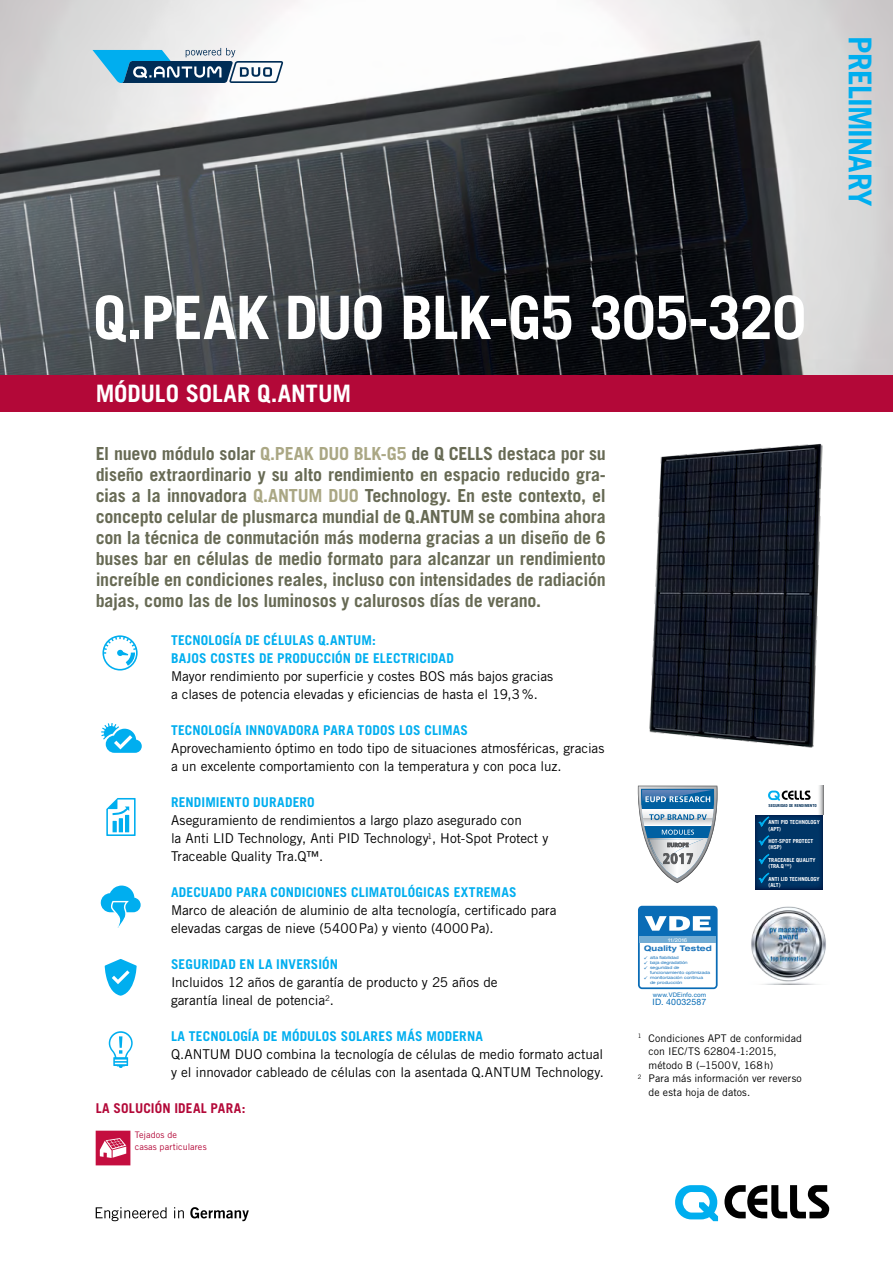
<style>
.page{position:relative;width:893px;height:1263px;background:#fff}
.page>*{position:absolute;margin:0;border:0;box-sizing:border-box;transform-origin:0 0}
.t1{font:700 60px "Trade Gothic LT Std";letter-spacing:-.015em;color:#fff}
.t2{font:700 31.5px "Trade Gothic LT Std";letter-spacing:-.025em;color:#00aeef}
.t3{font:700 24px "Trade Gothic LT Std";letter-spacing:-.005em;color:#fff}
.t4{font:700 18px/21px "Trade Gothic LT Pro";letter-spacing:-.01em;color:#676a54;text-align:justify}
.t5{font:13.5px/18px "Trade Gothic LT Pro";letter-spacing:-.005em;color:#000}
.t6{font:700 13.5px/18px "Trade Gothic LT Pro";letter-spacing:.01em;color:#00aeef}
.t7{font:700 13.5px "Trade Gothic LT Pro";letter-spacing:.01em;color:#b30838}
.t8{font:10.5px "Trade Gothic LT Pro";letter-spacing:.005em;color:#000}
.t9{font:9px/12px "Trade Gothic LT Pro";letter-spacing:.015em;color:#b30838}
.t10{font:8.7px "Helvetica Neue LT Std";letter-spacing:.02em;color:#076bb5}
.t11{font:700 expanded 7.65px "Helvetica Neue LT Std";letter-spacing:.02em;color:#1c75bc}
.t12{font:6.15px "Helvetica Neue LT Std";letter-spacing:.02em;color:#076bb5}
.t13{font:700 5.55px/6.6px "Trade Gothic LT";color:#fff}
.t14{font:expanded 5.1px "Helvetica Neue LT Std";color:#fff}
.t15{font:5.1px/5.1px "Wingdings";color:#1c75bc;text-align:justify}
.t16{font:expanded 4.2px/5.1px "Helvetica Neue LT Std";color:#1c75bc}
.t17{font:700 4.05px "Trade Gothic LT";color:#002d56}
.s1{color:#aaa784}
.s2{font-weight:400}
</style>
<div class="page">
<img style="left:0;top:0;width:893px;height:375px">
<svg style="left:675px;top:1185px;width:43px;height:36px"></svg>
<svg style="left:724px;top:1185px;width:105px;height:33px"></svg>
<svg style="left:96px;top:1207px;width:71px;height:14px"></svg>
<svg style="left:174px;top:1207px;width:10px;height:11px"></svg>
<svg style="left:190px;top:1207px;width:59px;height:14px"></svg>
<svg style="left:92px;top:48px;width:191px;height:35px"></svg>
<img style="left:649px;top:443px;width:174px;height:304px">
<svg style="left:638px;top:786px;width:80px;height:97px"></svg>
<div style="left:0;top:375px;width:893px;height:36px;background:#b30838"></div>
<div style="left:638px;top:906px;width:80px;height:83px;background:#0a6cb6;border-radius:4px"></div>
<svg style="left:645px;top:916px;width:66px;height:15px"></svg>
<div style="left:755px;top:815px;width:68px;height:74px;background:#003566"></div>
<svg style="left:757px;top:816px;width:13px;height:11px"></svg>
<svg style="left:758px;top:835px;width:12px;height:11px"></svg>
<svg style="left:819px;top:786px;width:4px;height:29px"></svg>
<svg style="left:768px;top:791px;width:43px;height:9px"></svg>
<svg style="left:758px;top:853px;width:12px;height:12px"></svg>
<svg style="left:758px;top:872px;width:12px;height:12px"></svg>
<svg style="left:96px;top:1131px;width:34px;height:34px"></svg>
<svg style="left:101px;top:723px;width:41px;height:30px"></svg>
<svg style="left:106px;top:798px;width:30px;height:38px"></svg>
<svg style="left:102px;top:635px;width:36px;height:35px"></svg>
<svg style="left:105px;top:959px;width:32px;height:37px"></svg>
<svg style="left:101px;top:885px;width:40px;height:43px"></svg>
<svg style="left:109px;top:1031px;width:24px;height:37px"></svg>
<img style="left:751px;top:906px;width:75px;height:78px">
<svg style="left:640px;top:937px;width:76px;height:50px;background:#edf4f9"></svg>
<h2 class="t2" style="left:879px;top:36px;width:172px;rotate:90deg">PRELIMINARY</h2>
<h1 class="t1" style="left:93px;top:281px;width:714px">Q.PEAK DUO BLK-G5 305-320</h1>
<h3 class="t3" style="left:96px;top:378px;width:257px">MÓDULO SOLAR Q.ANTUM</h3>
<p class="t4" style="left:96px;top:443px;width:512px">El nuevo módulo solar <span class="s1">Q.PEAK DUO BLK-G5</span> de Q CELLS destaca por su diseño extraordinario y su alto rendimiento en espacio reducido gra&shy;cias a la innovadora <span class="s1">Q.ANTUM DUO</span> Technology. En este contexto, el concepto celular de plusmarca mundial de Q.ANTUM se combina ahora con la técnica de conmutación más moderna gracias a un diseño de 6 buses bar en células de medio formato para alcanzar un rendimiento increíble en condiciones reales, incluso con intensidades de radiación bajas, como las de los luminosos y calurosos días de verano.</p>
<p class="t6" style="left:171px;top:631px;width:284px">TECNOLOGÍA DE CÉLULAS Q.ANTUM:<br>BAJOS COSTES DE PRODUCCIÓN DE ELECTRICIDAD</p>
<p class="t5" style="left:171px;top:667px;width:384px">Mayor rendimiento por superficie y costes BOS más bajos gracias a clases de potencia elevadas y eficiencias de hasta el 19,3%.</p>
<p class="t6" style="left:171px;top:721px;width:299px">TECNOLOGÍA INNOVADORA PARA TODOS LOS CLIMAS</p>
<p class="t5" style="left:171px;top:739px;width:435px">Aprovechamiento óptimo en todo tipo de situaciones atmosféricas, gracias a un excelente comportamiento con la temperatura y con poca luz.</p>
<p class="t6" style="left:171px;top:793px;width:145px">RENDIMIENTO DURADERO</p>
<p class="t5" style="left:171px;top:811px;width:379px">Aseguramiento de rendimientos a largo plazo asegurado con<br>la Anti LID Technology, Anti PID Technology<sup>1</sup>, Hot-Spot Protect y<br>Traceable Quality Tra.Q™.</p>
<p class="t6" style="left:171px;top:883px;width:347px">ADECUADO PARA CONDICIONES CLIMATOLÓGICAS EXTREMAS</p>
<p class="t5" style="left:171px;top:901px;width:387px">Marco de aleación de aluminio de alta tecnología, certificado para elevadas cargas de nieve (5400Pa) y viento (4000Pa).</p>
<p class="t6" style="left:171px;top:955px;width:169px">SEGURIDAD EN LA INVERSIÓN</p>
<p class="t5" style="left:171px;top:973px;width:328px">Incluidos 12 años de garantía de producto y 25 años de garantía lineal de potencia<sup>2</sup>.</p>
<p class="t6" style="left:171px;top:1027px;width:313px">LA TECNOLOGÍA DE MÓDULOS SOLARES MÁS MODERNA</p>
<p class="t5" style="left:171px;top:1045px;width:434px">Q.ANTUM DUO combina la tecnología de células de medio formato actual y el innovador cableado de células con la asentada Q.ANTUM Technology.</p>
<p class="t7" style="left:96px;top:1100px;width:151px">LA SOLUCIÓN IDEAL PARA:</p>
<p class="t9" style="left:135px;top:1129px;width:74px">Tejados de<br>casas particulares</p>
<p class="t17" style="left:768px;top:803px;width:50px">SEGURIDAD DE RENDIMENTO</p>
<p class="t13" style="left:768px;top:818px;width:53px">ANTI PID TECHNOLOGY (APT)</p>
<p class="t13" style="left:768px;top:837px;width:46px">HOT-SPOT PROTECT (HSP)</p>
<p class="t13" style="left:768px;top:856px;width:49px">TRACEABLE QUALITY (TRA.Q<span class="s2">™</span>)</p>
<p class="t14" style="left:668px;top:937px;width:21px">11/2016</p>
<p class="t11" style="left:644px;top:943px;width:69px">Quality Tested</p>
<p class="t16" style="left:650px;top:955px;width:62px">alta fiabilidad<br>baja degradatión seguridad de funcionamiento optimizada monitorización continua<br>de producción</p>
<p class="t15" style="left:644px;top:955px;width:5px">✓ ✓ ✓</p>
<p class="t12" style="left:653px;top:991px;width:55px">www.VDEinfo.com</p>
<p class="t10" style="left:653px;top:997px;width:55px">ID. 40032587</p>
<p class="t13" style="left:768px;top:875px;width:53px">ANTI LID TECHNOLOGY (ALT)</p>
<p class="t8" style="left:638px;top:1032px;width:166px"><sup>1</sup> Condiciones APT de conformidad</p>
<p class="t8" style="left:648px;top:1045px;width:130px">con IEC/TS 62804-1:2015,</p>
<p class="t8" style="left:648px;top:1059px;width:126px">método B (−1500V, 168h)</p>
<p class="t8" style="left:638px;top:1072px;width:165px"><sup>2</sup> Para más información ver reverso</p>
<p class="t8" style="left:648px;top:1086px;width:103px">de esta hoja de datos.</p>
</div>
